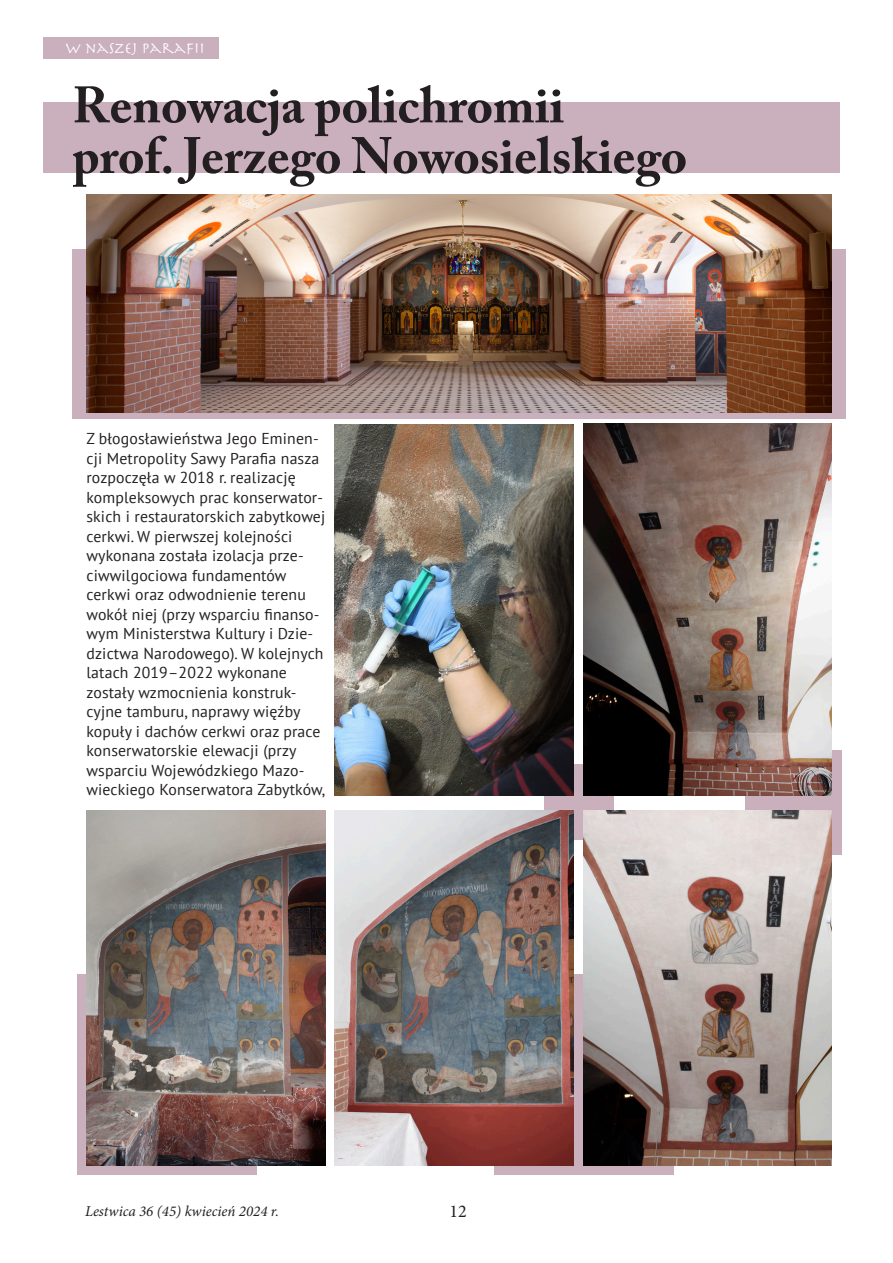
<style>
.page{position:relative;width:893px;height:1263px;background:#fff}
.page>*{position:absolute;margin:0;border:0;box-sizing:border-box;transform-origin:0 0}
.tytul_galerii{font:700 50.7px "Adobe Caslon Pro";color:#231f20}
.t1{font:18px "Minion Pro";color:#231f20}
.body_do_lewej{font:15.75px/19.5px "PT Sans";letter-spacing:.01em;color:#231f20}
.t2{font:15.75px "Herculanum";color:#fff}
.t3{font:italic 15px "Minion Pro";color:#231f20}
</style>
<div class="page">
<div style="left:44px;top:37px;width:175px;height:22px;background:#caafbd"></div>
<div style="left:44px;top:102px;width:796px;height:71px;background:#caafbd"></div>
<div style="left:72px;top:249px;width:774px;height:170px;background:#caafbd"></div>
<div style="left:745px;top:750px;width:97px;height:104px;background:#caafbd"></div>
<div style="left:494px;top:974px;width:179px;height:200px;background:#caafbd"></div>
<div style="left:544px;top:764px;width:70px;height:76px;background:#caafbd"></div>
<div style="left:77px;top:974px;width:180px;height:200px;background:#caafbd"></div>
<img style="left:584px;top:423px;width:247px;height:372px">
<img style="left:584px;top:810px;width:247px;height:355px">
<img style="left:86px;top:810px;width:240px;height:355px">
<img style="left:334px;top:810px;width:240px;height:355px">
<img style="left:86px;top:195px;width:745px;height:217px">
<img style="left:334px;top:425px;width:240px;height:370px">
<p class="t2" style="left:66px;top:41px;width:140px">W NASZEJ PARAFII</p>
<p class="tytul_galerii" style="left:72px;top:75px;width:493px">Renowacja polichromii</p>
<p class="tytul_galerii" style="left:72px;top:126px;width:616px">prof. Jerzego Nowosielskiego</p>
<p class="body_do_lewej" style="left:86px;top:428px;width:241px">Z błogosławieństwa Jego Eminen&shy;cji Metropolity Sawy Parafia nasza rozpoczęła w 2018 r. realizację kompleksowych prac konserwator&shy;skich i restauratorskich zabytkowej cerkwi. W pierwszej kolejności wykonana została izolacja prze&shy;ciwwilgociowa fundamentów cerkwi oraz odwodnienie terenu wokół niej (przy wsparciu finanso&shy;wym Ministerstwa Kultury i Dzie&shy;dzictwa Narodowego). W kolejnych latach 2019–2022 wykonane zostały wzmocnienia konstruk&shy;cyjne tamburu, naprawy więźby kopuły i dachów cerkwi oraz prace konserwatorskie elewacji (przy wsparciu Wojewódzkiego Mazo&shy;wieckiego Konserwatora Zabytków,</p>
<p class="t3" style="left:85px;top:1200px;width:195px">Lestwica 36 (45) kwiecień 2024 r.</p>
<p class="t1" style="left:450px;top:1199px;width:19px">12</p>
</div>
